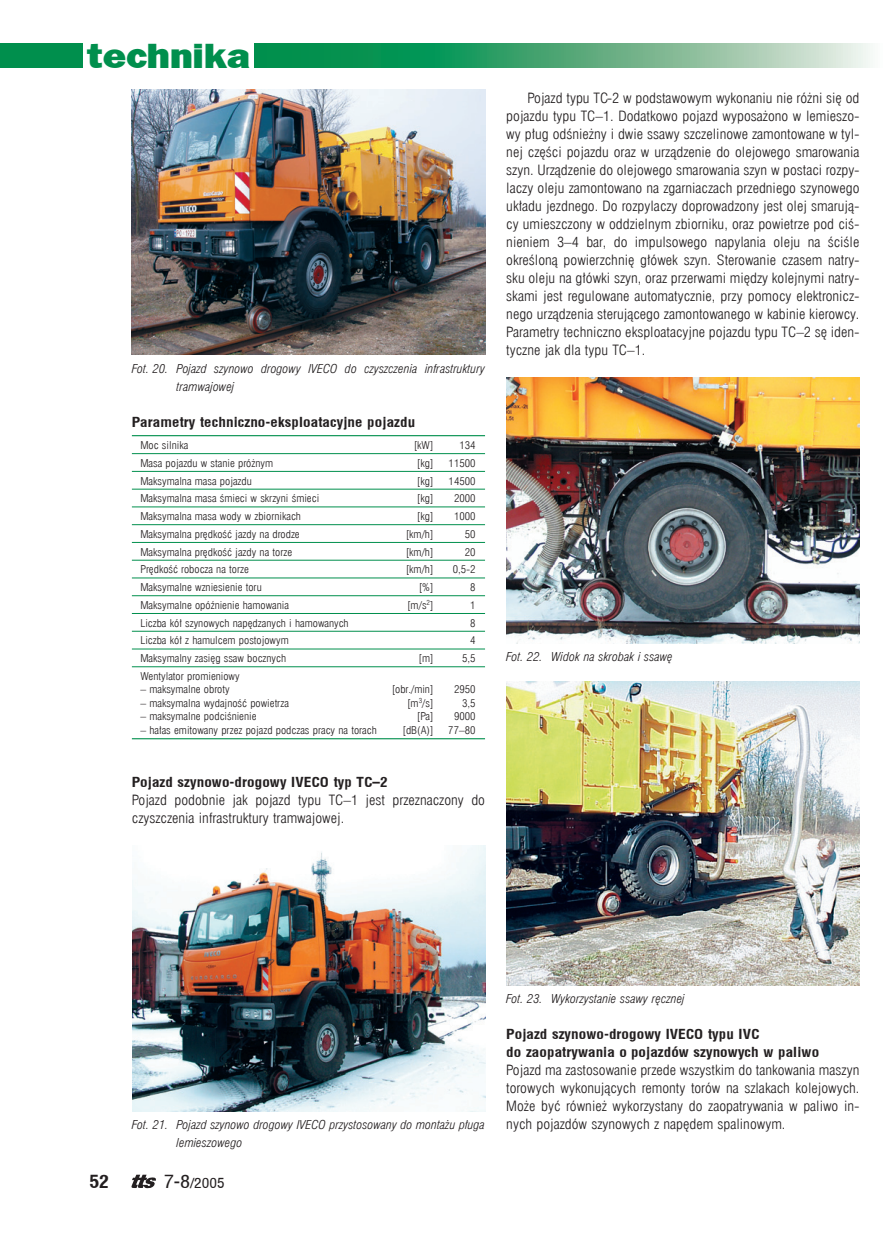
<style>
.page{position:relative;width:885px;height:1238px;background:#fff}
.page>*{position:absolute;margin:0;border:0;box-sizing:border-box;transform-origin:0 0}
.t1{font:36px "Frankfurt Goth Hvypl";color:#008f4d;scale:1.1 1}
.t2{font:700 18px "Switzerland Condpl";color:#231f20;scale:1.1 1}
.t3{font:13.8px/18px "Swis 721 Lt Cn EU Normal";color:#231f20;text-align:justify;scale:1.1 1}
.t4{font:700 13.8px/18px "Switzerland Condpl";color:#231f20;scale:1.1 1}
.t5{font:13.8px "Switzerland Condpl";color:#231f20;scale:1.1 1}
.t6{font:12px/18px "Swis 721 Lt Cn EU Italic";color:#231f20;scale:1.1 1}
.t7{font:10.5px "Swis 721 Lt Cn EU Normal";color:#231f20;scale:1.1 1}
.s1{font-size:18px}
</style>
<div class="page">
<div style="left:0;top:43px;width:83px;height:25px;background:#008f4d"></div>
<svg style="left:254px;top:43px;width:616px;height:25px;background:#58af82"></svg>
<svg style="left:132px;top:1174px;width:24px;height:13px"></svg>
<hr style="left:132px;top:435px;width:353px;height:1px;background:#008f4d">
<hr style="left:132px;top:453px;width:353px;height:1px;background:#008f4d">
<hr style="left:132px;top:471px;width:353px;height:1px;background:#008f4d">
<hr style="left:132px;top:489px;width:353px;height:1px;background:#008f4d">
<hr style="left:132px;top:506px;width:353px;height:1px;background:#008f4d">
<hr style="left:132px;top:524px;width:353px;height:1px;background:#008f4d">
<hr style="left:132px;top:542px;width:353px;height:1px;background:#008f4d">
<hr style="left:132px;top:560px;width:353px;height:1px;background:#008f4d">
<hr style="left:132px;top:577px;width:353px;height:1px;background:#008f4d">
<hr style="left:132px;top:595px;width:353px;height:1px;background:#008f4d">
<hr style="left:132px;top:613px;width:353px;height:1px;background:#008f4d">
<hr style="left:132px;top:631px;width:353px;height:1px;background:#008f4d">
<hr style="left:132px;top:648px;width:353px;height:1px;background:#008f4d">
<hr style="left:132px;top:666px;width:353px;height:1px;background:#008f4d">
<hr style="left:132px;top:738px;width:353px;height:1px;background:#008f4d">
<img style="left:132px;top:89px;width:353px;height:265px">
<img style="left:132px;top:845px;width:353px;height:265px">
<img style="left:506px;top:378px;width:353px;height:265px">
<img style="left:506px;top:681px;width:353px;height:304px">
<h1 class="t1" style="left:87px;top:34px;width:149px">technika</h1>
<p class="t6" style="left:176px;top:360px;width:282px;text-indent:-45px">Fot. 20. Pojazd szynowo drogowy IVECO do czyszczenia infrastruktury tramwajowej</p>
<p class="t4" style="left:132px;top:413px;width:259px">Parametry techniczno-eksploatacyjne pojazdu</p>
<p class="t7" style="left:140px;top:439px;width:45px">Moc silnika</p>
<p class="t7" style="left:414px;top:439px;width:20px">[kW]</p>
<p class="t7" style="left:459px;top:439px;width:16px">134</p>
<p class="t7" style="left:140px;top:456px;width:122px">Masa pojazdu w stanie próżnym</p>
<p class="t7" style="left:417px;top:456px;width:17px">[kg]</p>
<p class="t7" style="left:448px;top:456px;width:26px">11500</p>
<p class="t7" style="left:140px;top:474px;width:103px">Maksymalna masa pojazdu</p>
<p class="t7" style="left:417px;top:474px;width:17px">[kg]</p>
<p class="t7" style="left:448px;top:474px;width:26px">14500</p>
<p class="t7" style="left:140px;top:492px;width:164px">Maksymalna masa śmieci w skrzyni śmieci</p>
<p class="t7" style="left:417px;top:492px;width:17px">[kg]</p>
<p class="t7" style="left:454px;top:492px;width:21px">2000</p>
<p class="t7" style="left:140px;top:510px;width:147px">Maksymalna masa wody w zbiornikach</p>
<p class="t7" style="left:417px;top:510px;width:17px">[kg]</p>
<p class="t7" style="left:454px;top:510px;width:21px">1000</p>
<p class="t7" style="left:140px;top:527px;width:146px">Maksymalna prędkość jazdy na drodze</p>
<p class="t7" style="left:405px;top:527px;width:27px">[km/h]</p>
<p class="t7" style="left:465px;top:527px;width:11px">50</p>
<p class="t7" style="left:140px;top:545px;width:139px">Maksymalna prędkość jazdy na torze</p>
<p class="t7" style="left:405px;top:545px;width:27px">[km/h]</p>
<p class="t7" style="left:465px;top:545px;width:11px">20</p>
<p class="t7" style="left:140px;top:563px;width:100px">Prędkość robocza na torze</p>
<p class="t7" style="left:405px;top:563px;width:27px">[km/h]</p>
<p class="t7" style="left:452px;top:563px;width:22px">0,5-2</p>
<p class="t7" style="left:140px;top:581px;width:112px">Maksymalne wzniesienie toru</p>
<p class="t7" style="left:419px;top:581px;width:15px">[%]</p>
<p class="t7" style="left:470px;top:581px;width:6px">8</p>
<p class="t7" style="left:140px;top:598px;width:137px">Maksymalne opóźnienie hamowania</p>
<p class="t7" style="left:407px;top:598px;width:26px">[m/s<sup>2</sup>]</p>
<p class="t7" style="left:470px;top:598px;width:6px">1</p>
<p class="t7" style="left:140px;top:616px;width:191px">Liczba kół szynowych napędzanych i hamowanych</p>
<p class="t7" style="left:470px;top:616px;width:6px">8</p>
<p class="t7" style="left:140px;top:634px;width:136px">Liczba kół z hamulcem postojowym</p>
<p class="t7" style="left:470px;top:634px;width:6px">4</p>
<p class="t7" style="left:140px;top:652px;width:134px">Maksymalny zasięg ssaw bocznych</p>
<p class="t7" style="left:418px;top:652px;width:15px">[m]</p>
<p class="t7" style="left:462px;top:652px;width:14px">5,5</p>
<p class="t7" style="left:140px;top:669px;width:92px">Wentylator promieniowy</p>
<p class="t7" style="left:140px;top:683px;width:83px">– maksymalne obroty</p>
<p class="t7" style="left:391px;top:683px;width:40px">[obr./min]</p>
<p class="t7" style="left:454px;top:683px;width:21px">2950</p>
<p class="t7" style="left:140px;top:696px;width:136px">– maksymalna wydajność powietrza</p>
<p class="t7" style="left:407px;top:696px;width:26px">[m<sup>3</sup>/s]</p>
<p class="t7" style="left:462px;top:696px;width:14px">3,5</p>
<p class="t7" style="left:140px;top:710px;width:107px">– maksymalne podciśnienie</p>
<p class="t7" style="left:417px;top:710px;width:17px">[Pa]</p>
<p class="t7" style="left:454px;top:710px;width:21px">9000</p>
<p class="t7" style="left:140px;top:723px;width:216px">– hałas emitowany przez pojazd podczas pracy na torach</p>
<p class="t7" style="left:402px;top:723px;width:30px">[dB(A)]</p>
<p class="t7" style="left:448px;top:723px;width:26px">77–80</p>
<p class="t4" style="left:132px;top:773px;width:234px">Pojazd szynowo-drogowy IVECO typ TC–2</p>
<p class="t3" style="left:132px;top:791px;width:322px">Pojazd podobnie jak pojazd typu TC–1 jest przeznaczony do czyszczenia infrastruktury tramwajowej.</p>
<p class="t3" style="left:506px;top:89px;width:322px;text-indent:21px">Pojazd typu TC-2 w podstawowym wykonaniu nie różni się od pojazdu typu TC–1. Dodatkowo pojazd wyposażono w lemieszo&shy;wy pług odśnieżny i dwie ssawy szczelinowe zamontowane w tyl&shy;nej części pojazdu oraz w urządzenie do olejowego smarowania szyn. Urządzenie do olejowego smarowania szyn w postaci rozpy&shy;laczy oleju zamontowano na zgarniaczach przedniego szynowego układu jezdnego. Do rozpylaczy doprowadzony jest olej smarują&shy;cy umieszczony w oddzielnym zbiorniku, oraz powietrze pod ciś&shy;nieniem 3–4 bar, do impulsowego napylania oleju na ściśle określoną powierzchnię główek szyn. Sterowanie czasem natry&shy;sku oleju na główki szyn, oraz przerwami między kolejnymi natry&shy;skami jest regulowane automatycznie, przy pomocy elektronicz&shy;nego urządzenia sterującego zamontowanego w kabinie kierowcy.<br>Parametry techniczno eksploatacyjne pojazdu typu TC–2 sę iden&shy;tyczne jak dla typu TC–1.</p>
<p class="t6" style="left:506px;top:648px;width:153px">Fot. 22. Widok na skrobak i ssawę</p>
<p class="t6" style="left:176px;top:1116px;width:282px;text-indent:-45px">Fot. 21. Pojazd szynowo drogowy IVECO przystosowany do montażu pługa lemieszowego</p>
<h2 class="t2" style="left:89px;top:1170px;width:20px">52</h2>
<p class="t5" style="left:164px;top:1173px;width:57px"><span class="s1">7-8</span>/2005</p>
<p class="t6" style="left:506px;top:990px;width:164px">Fot. 23. Wykorzystanie ssawy ręcznej</p>
<p class="t4" style="left:506px;top:1025px;width:286px">Pojazd szynowo-drogowy IVECO typu IVC<br>do zaopatrywania o pojazdów szynowych w paliwo</p>
<p class="t3" style="left:506px;top:1061px;width:322px">Pojazd ma zastosowanie przede wszystkim do tankowania maszyn torowych wykonujących remonty torów na szlakach kolejowych.<br>Może być również wykorzystany do zaopatrywania w paliwo in&shy;nych pojazdów szynowych z napędem spalinowym.</p>
</div>
